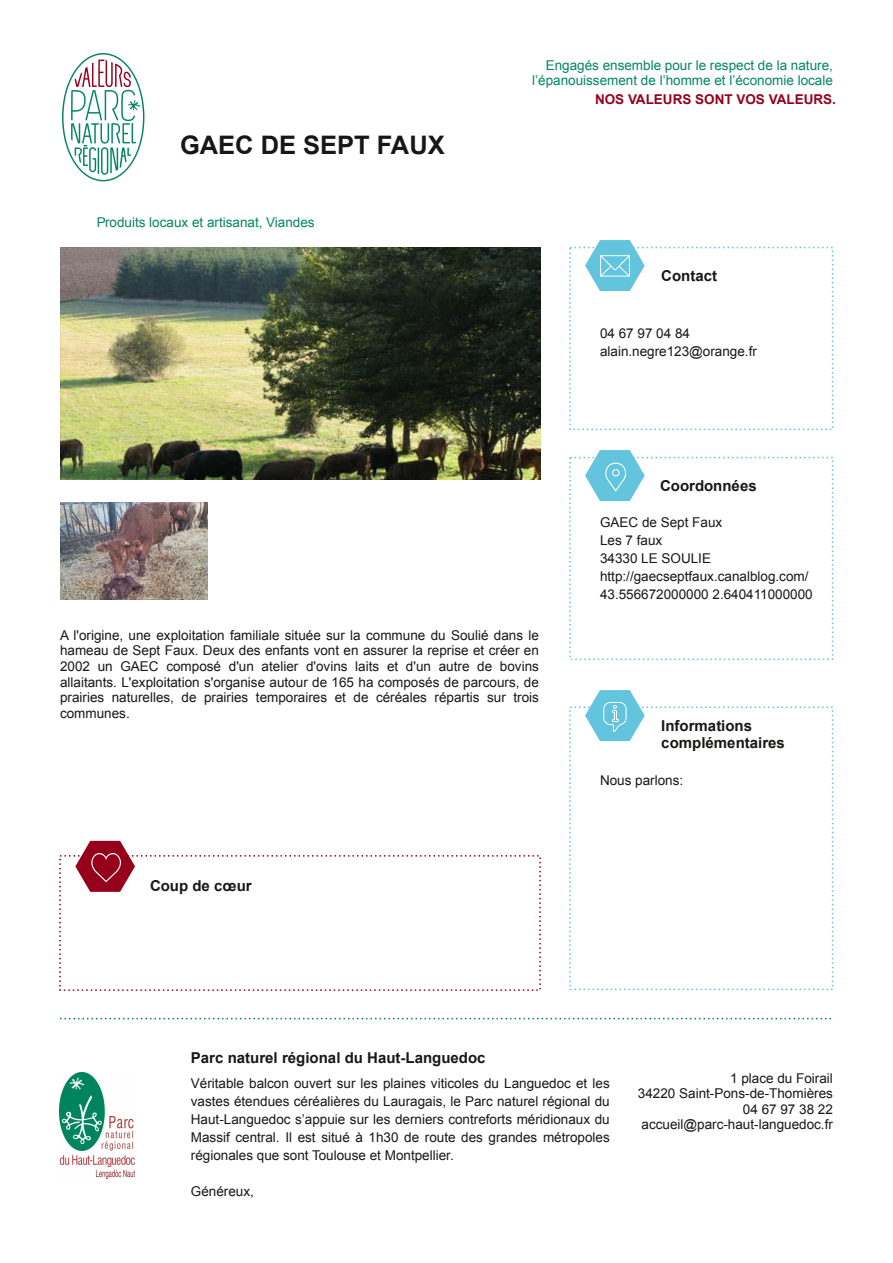
<style>
.page{position:relative;width:893px;height:1263px;background:#fff}
.page>*{position:absolute;margin:0;border:0;box-sizing:border-box;transform-origin:0 0}
.t1{font:700 25.5px "Arial";color:#181715}
.t2{font:700 15px/17.2px "Arial";color:#181715}
.t3{font:13.5px/18px "Arial";color:#181715;text-align:justify}
.t4{font:13.5px/15.5px "Arial";color:#028663;text-align:right}
.t5{font:700 13.5px "Arial";color:#97001b}
</style>
<div class="page">
<img style="left:59px;top:1072px;width:76px;height:106px">
<svg style="left:60px;top:1018px;width:772px;height:1px"></svg>
<svg style="left:585px;top:690px;width:60px;height:51px"></svg>
<svg style="left:585px;top:450px;width:60px;height:51px"></svg>
<svg style="left:585px;top:240px;width:60px;height:51px"></svg>
<svg style="left:75px;top:841px;width:60px;height:51px"></svg>
<img style="left:60px;top:502px;width:147px;height:98px">
<img style="left:60px;top:248px;width:480px;height:232px">
<svg style="left:62px;top:53px;width:83px;height:129px"></svg>
<p class="t4" style="left:532px;top:57px;width:302px">Engagés ensemble pour le respect de la nature, l’épanouissement de l’homme et l’économie locale</p>
<h1 class="t1" style="left:180px;top:130px;width:266px">GAEC DE SEPT FAUX</h1>
<p class="t4" style="left:96px;top:215px;width:220px">Produits locaux et artisanat, Viandes</p>
<p class="t3" style="left:60px;top:627px;width:480px;line-height:15.5px">A l'origine, une exploitation familiale située sur la commune du Soulié dans le hameau de Sept Faux. Deux des enfants vont en assurer la reprise et créer en 2002 un GAEC composé d'un atelier d'ovins laits et d'un autre de bovins allaitants. L'exploitation s'organise autour de 165 ha composés de parcours, de prairies naturelles, de prairies temporaires et de céréales répartis sur trois communes.</p>
<p class="t2" style="left:150px;top:877px;width:103px">Coup de cœur</p>
<p class="t5" style="left:595px;top:92px;width:242px">NOS VALEURS SONT VOS VALEURS.</p>
<p class="t2" style="left:661px;top:267px;width:57px">Contact</p>
<p class="t3" style="left:600px;top:324px;width:158px">04 67 97 04 84 alain.negre123@orange.fr</p>
<p class="t2" style="left:660px;top:477px;width:98px">Coordonnées</p>
<p class="t3" style="left:600px;top:514px;width:214px;text-align:left">GAEC de Sept Faux<br>Les 7 faux<br>34330 LE SOULIE http://gaecseptfaux.canalblog.com/<br>43.556672000000 2.640411000000</p>
<p class="t2" style="left:661px;top:717px;width:125px">Informations complémentaires</p>
<p class="t3" style="left:600px;top:771px;width:85px">Nous parlons:</p>
<p class="t2" style="left:191px;top:1049px;width:296px">Parc naturel régional du Haut-Languedoc</p>
<p class="t3" style="left:191px;top:1074px;width:420px">Véritable balcon ouvert sur les plaines viticoles du Languedoc et les vastes étendues céréalières du Lauragais, le Parc naturel régional du Haut-Languedoc s’appuie sur les derniers contreforts méridionaux du Massif central. Il est situé à 1h30 de route des grandes métropoles régionales que sont Toulouse et Montpellier.</p>
<p class="t3" style="left:191px;top:1182px;width:64px">Généreux,</p>
<p class="t3" style="left:638px;top:1070px;width:197px;line-height:15.5px;text-align:right">1 place du Foirail<br>34220 Saint-Pons-de-Thomières<br>04 67 97 38 22 accueil@parc-haut-languedoc.fr</p>
</div>
